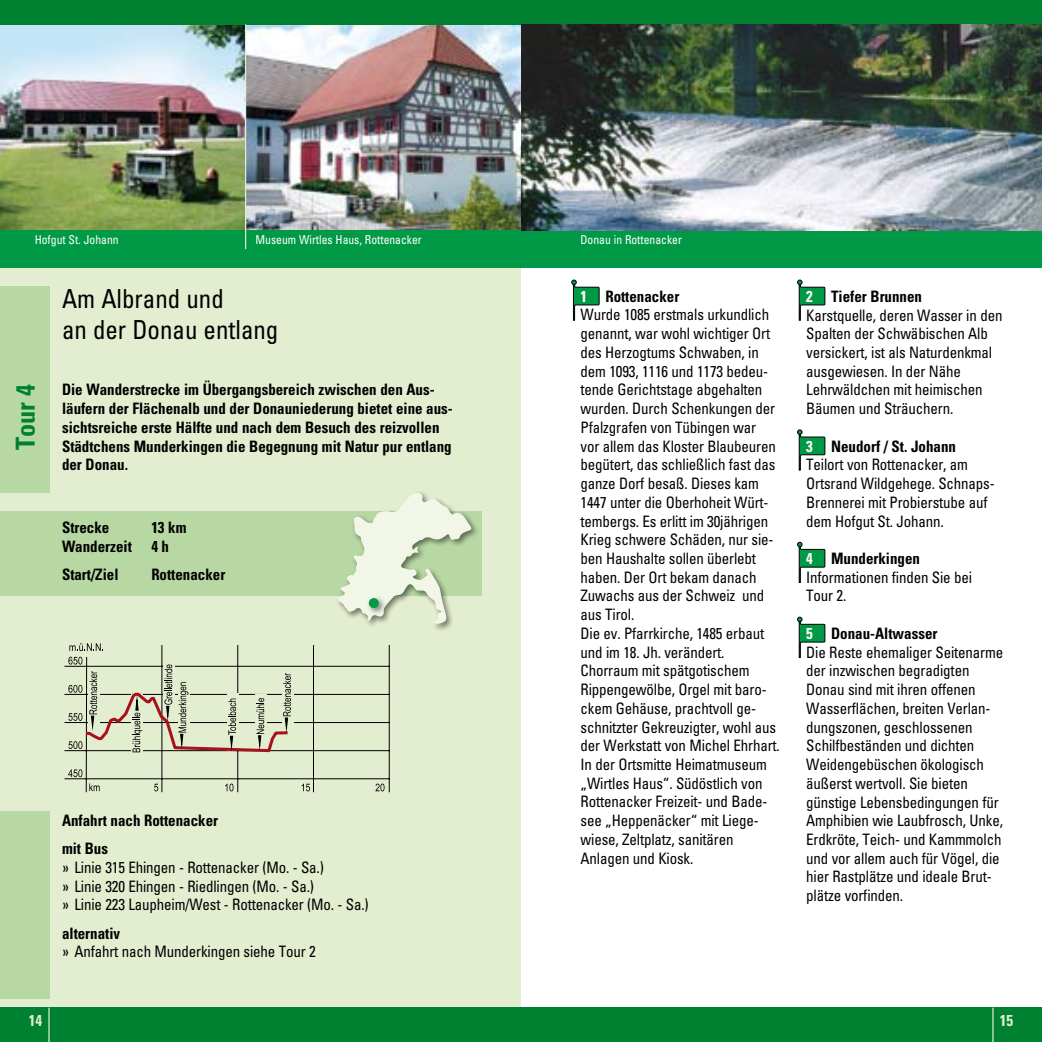
<style>
.page{position:relative;width:1042px;height:1042px;background:#fff}
.page>*{position:absolute;margin:0;border:0;box-sizing:border-box;transform-origin:0 0}
.t1{font:condensed 26.25px/31.5px "Univers LT";color:#000;scale:.95 1}
.t2{font:700 condensed 26.25px "Univers LT";color:#008132}
.t3{font:condensed 15.75px/18.7px "Univers LT";letter-spacing:-.01em;color:#000;scale:.95 1}
.t4{font:700 condensed 15.75px/18.7px "Univers LT";color:#000;scale:.95 1}
.t5{font:700 condensed 15.75px "Univers LT";color:#e3edcf;scale:.95 1}
.t6{font:condensed 12.25px "Univers LT";color:#fff;scale:.95 1}
.s1{font-weight:700;color:#fff}
.s2{font-weight:700}
</style>
<div class="page">
<img style="left:246px;top:24px;width:275px;height:206px">
<img style="left:0;top:24px;width:245px;height:206px">
<div style="left:0;top:268px;width:521px;height:739px;background:#e3edcf"></div>
<div style="left:0;top:230px;width:521px;height:38px;background:#009a47"></div>
<div style="left:0;top:811px;width:50px;height:187px;background:#b7d7a3"></div>
<div style="left:0;top:511px;width:481px;height:84px;background:#b7d7a3"></div>
<div style="left:0;top:287px;width:50px;height:205px;background:#b7d7a3"></div>
<div style="left:0;top:0;width:521px;height:24px;background:#008132"></div>
<div style="left:0;top:1007px;width:521px;height:35px;background:#008132"></div>
<hr style="left:245px;top:24px;width:1px;height:225px;background:#e3edcf">
<div style="left:335px;top:490px;width:144px;height:141px;background:#000;opacity:.5"></div>
<svg style="left:337px;top:491px;width:136px;height:133px"></svg>
<div style="left:366px;top:595px;width:20px;height:21px;background:#000;opacity:.5"></div>
<div style="left:369px;top:598px;width:10px;height:10px;background:#009a47;border-radius:50%"></div>
<hr style="left:48px;top:1007px;width:2px;height:35px;background:#e3edcf">
<svg style="left:89px;top:783px;width:11px;height:8px"></svg>
<svg style="left:154px;top:784px;width:4px;height:7px"></svg>
<svg style="left:225px;top:783px;width:8px;height:8px"></svg>
<svg style="left:302px;top:783px;width:8px;height:8px"></svg>
<svg style="left:375px;top:783px;width:9px;height:8px"></svg>
<hr style="left:86px;top:657px;width:1px;height:135px;background:#000">
<hr style="left:162px;top:645px;width:1px;height:147px;background:#000">
<hr style="left:237px;top:645px;width:1px;height:147px;background:#000">
<hr style="left:313px;top:645px;width:1px;height:147px;background:#000">
<hr style="left:389px;top:645px;width:1px;height:147px;background:#000">
<hr style="left:64px;top:666px;width:326px;height:1px;background:#000">
<hr style="left:64px;top:694px;width:326px;height:1px;background:#000">
<hr style="left:64px;top:722px;width:326px;height:1px;background:#000">
<hr style="left:64px;top:750px;width:326px;height:1px;background:#000">
<hr style="left:64px;top:778px;width:326px;height:1px;background:#000">
<div style="left:282px;top:668px;width:11px;height:64px;background:#e3edcf"></div>
<svg style="left:68px;top:769px;width:14px;height:8px"></svg>
<svg style="left:69px;top:643px;width:34px;height:8px"></svg>
<svg style="left:68px;top:657px;width:223px;height:97px"></svg>
<div style="left:521px;top:230px;width:521px;height:38px;background:#009a47"></div>
<div style="left:521px;top:0;width:521px;height:24px;background:#008132"></div>
<div style="left:521px;top:1007px;width:521px;height:35px;background:#008132"></div>
<hr style="left:992px;top:1007px;width:1px;height:35px;background:#e3edcf">
<img style="left:521px;top:24px;width:521px;height:206px">
<svg style="left:797px;top:279px;width:28px;height:42px"></svg>
<svg style="left:797px;top:429px;width:28px;height:41px"></svg>
<svg style="left:797px;top:542px;width:28px;height:41px"></svg>
<svg style="left:797px;top:617px;width:28px;height:41px"></svg>
<svg style="left:571px;top:279px;width:29px;height:42px"></svg>
<p class="t6" style="left:35px;top:232px;width:90px">Hofgut St. Johann</p>
<p class="t6" style="left:255px;top:232px;width:176px">Museum Wirtles Haus, Rottenacker</p>
<h1 class="t2" style="left:9px;top:450px;width:68px;rotate:-90deg">Tour 4</h1>
<h1 class="t1" style="left:62px;top:282px;width:229px">Am Albrand und<br>an der Donau entlang</h1>
<p class="t4" style="left:62px;top:380px;width:413px">Die Wanderstrecke im Übergangsbereich zwischen den Aus&shy;läufern der Flächenalb und der Donauniederung bietet eine aus&shy;sichtsreiche erste Hälfte und nach dem Besuch des reizvollen Städtchens Munderkingen die Begegnung mit Natur pur entlang der Donau.</p>
<p class="t4" style="left:62px;top:518px;width:51px">Strecke</p>
<p class="t4" style="left:62px;top:518px;width:133px;text-indent:89px">13 km<br>Wanderzeit 4 h</p>
<p class="t4" style="left:62px;top:565px;width:61px">Start/Ziel</p>
<p class="t4" style="left:151px;top:565px;width:79px">Rottenacker</p>
<p class="t4" style="left:62px;top:806px;width:166px;line-height:28px">Anfahrt nach Rottenacker mit Bus</p>
<p class="t3" style="left:62px;top:858px;width:324px">» Linie 315 Ehingen - Rottenacker (Mo. - Sa.)<br>» Linie 320 Ehingen - Riedlingen (Mo. - Sa.)<br>» Linie 223 Laupheim/West - Rottenacker (Mo. - Sa.)</p>
<p class="t4" style="left:62px;top:923px;width:63px">alternativ</p>
<p class="t3" style="left:62px;top:942px;width:269px">» Anfahrt nach Munderkingen siehe Tour 2</p>
<p class="t5" style="left:29px;top:1011px;width:15px">14</p>
<p class="t6" style="left:580px;top:232px;width:108px">Donau in Rottenacker</p>
<p class="t3" style="left:580px;top:286px;width:211px"><span class="s1">1</span> <span class="s2">Rottenacker<br></span>Wurde 1085 erstmals urkundlich genannt, war wohl wichtiger Ort des Herzogtums Schwaben, in dem 1093, 1116 und 1173 bedeu&shy;tende Gerichtstage abgehalten wurden. Durch Schenkungen der<br>Pfalzgrafen von Tübingen war<br>vor allem das Kloster Blaubeuren begütert, das schließlich fast das ganze Dorf besaß. Dieses kam<br>1447 unter die Oberhoheit Würt&shy;tembergs. Es erlitt im 30jährigen<br>Krieg schwere Schäden, nur sie&shy;ben Haushalte sollen überlebt haben. Der Ort bekam danach<br>Zuwachs aus der Schweiz und aus Tirol.<br>Die ev. Pfarrkirche, 1485 erbaut und im 18. Jh. verändert.<br>Chorraum mit spätgotischem<br>Rippengewölbe, Orgel mit baro&shy;ckem Gehäuse, prachtvoll ge&shy;schnitzter Gekreuzigter, wohl aus der Werkstatt von Michel Ehrhart.<br>In der Ortsmitte Heimatmuseum „Wirtles Haus“. Südöstlich von<br>Rottenacker Freizeit- und Bade&shy;see „Heppenäcker“ mit Liege&shy;wiese, Zeltplatz, sanitären<br>Anlagen und Kiosk.</p>
<p class="t3" style="left:806px;top:287px;width:208px"><span class="s1">2</span> <span class="s2">Tiefer Brunnen<br></span>Karstquelle, deren Wasser in den<br>Spalten der Schwäbischen Alb versickert, ist als Naturdenkmal ausgewiesen. In der Nähe<br>Lehrwäldchen mit heimischen<br>Bäumen und Sträuchern.</p>
<p class="t3" style="left:806px;top:436px;width:200px"><span class="s1">3</span> <span class="s2">Neudorf / St. Johann<br></span>Teilort von Rottenacker, am<br>Ortsrand Wildgehege. Schnaps-<br>Brennerei mit Probierstube auf dem Hofgut St. Johann.</p>
<p class="t3" style="left:806px;top:549px;width:176px"><span class="s1">4</span> <span class="s2">Munderkingen<br></span>Informationen finden Sie bei<br>Tour 2.</p>
<p class="t3" style="left:806px;top:624px;width:209px"><span class="s1">5</span> <span class="s2">Donau-Altwasser<br></span>Die Reste ehemaliger Seitenarme der inzwischen begradigten<br>Donau sind mit ihren offenen<br>Wasserflächen, breiten Verlan&shy;dungszonen, geschlossenen<br>Schilfbeständen und dichten<br>Weidengebüschen ökologisch äußerst wertvoll. Sie bieten günstige Lebensbedingungen für<br>Amphibien wie Laubfrosch, Unke,<br>Erdkröte, Teich- und Kammmolch und vor allem auch für Vögel, die hier Rastplätze und ideale Brut&shy;plätze vorfinden.</p>
<p class="t5" style="left:1000px;top:1011px;width:15px">15</p>
</div>
